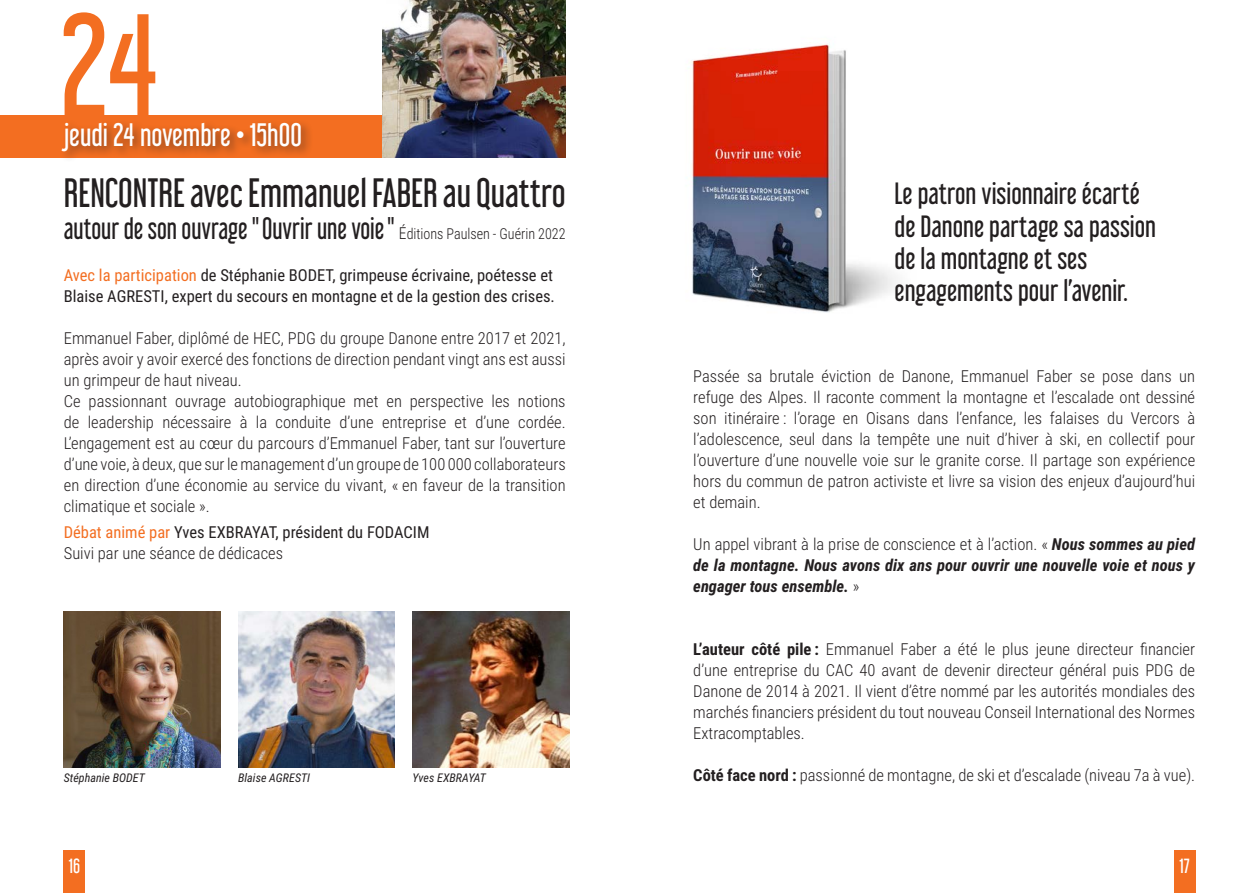
<style>
.page{position:relative;width:1259px;height:893px;background:#fff}
.page>*{position:absolute;margin:0;border:0;box-sizing:border-box;transform-origin:0 0}
.t1{font:130.5px "Libel Suit Rg";color:#f36e21}
.t2{font:36px "Libel Suit Rg";color:#231f20}
.t3{font:28.5px "Libel Suit Rg";color:#fff}
.t4{font:27px/32.4px "Libel Suit Rg";color:#231f20}
.t5{font:27px "Libel Suit Rg";color:#231f20;scale:.94 1}
.t6{font:18px "Libel Suit Rg";color:#fff}
.texte_courant{font:300 16.5px/21px "Roboto Condensed";color:#231f20;text-align:justify}
.texte_courant-2{font:16.5px/21px "Roboto Condensed";color:#231f20}
.texte_courant-3{font:italic 700 16.5px/21px "Roboto Condensed";color:#231f20;text-align:justify}
.texte_courant-4{font:italic 12px "Roboto Condensed";color:#231f20}
.s1{font-family:"Roboto Condensed";font-weight:300;font-size:16.5px}
.s2{font-family:"Roboto Condensed";font-weight:300;font-size:15px}
.s3{color:#f36e21}
.s4{font-weight:300;font-style:normal}
.s5{font-weight:700}
</style>
<div class="page">
<img style="left:691px;top:44px;width:205px;height:269px">
<div style="left:0;top:115px;width:408px;height:42px;background:#f36e21"></div>
<div style="left:59px;top:119px;width:254px;height:44px;background:#231f20;opacity:.5"></div>
<div style="left:64px;top:850px;width:21px;height:43px;background:#f36e21"></div>
<div style="left:1174px;top:850px;width:21px;height:43px;background:#f36e21"></div>
<img style="left:383px;top:0;width:183px;height:157px">
<img style="left:238px;top:611px;width:157px;height:156px">
<img style="left:413px;top:611px;width:156px;height:156px">
<img style="left:64px;top:611px;width:156px;height:156px">
<p class="t1" style="left:60px;top:-41px;width:100px">24</p>
<p class="t3" style="left:64px;top:111px;width:239px">jeudi 24 novembre • 15h00</p>
<p class="t2" style="left:64px;top:164px;width:503px">RENCONTRE avec Emmanuel FABER au Quattro</p>
<p class="t5" style="left:64px;top:207px;width:535px">autour de son ouvrage " Ouvrir une voie" <span class="s1">É</span><span class="s2">ditions Paulsen - Guérin 2022</span></p>
<p class="texte_courant-2" style="left:64px;top:264px;width:493px"><span class="s3">Avec la participation</span> de Stéphanie BODET, grimpeuse écrivaine, poétesse et<br>Blaise AGRESTI, expert du secours en montagne et de la gestion des crises.</p>
<p class="texte_courant" style="left:64px;top:327px;width:503px">Emmanuel Faber, diplômé de HEC, PDG du groupe Danone entre 2017 et 2021, après avoir y avoir exercé des fonctions de direction pendant vingt ans est aussi un grimpeur de haut niveau.</p>
<p class="texte_courant" style="left:64px;top:390px;width:503px">Ce passionnant ouvrage autobiographique met en perspective les notions de leadership nécessaire à la conduite d’une entreprise et d’une cordée.<br>L’engagement est au cœur du parcours d’Emmanuel Faber, tant sur l’ouverture d’une voie, à deux, que sur le management d’un groupe de 100 000 collaborateurs en direction d’une économie au service du vivant, « en faveur de la transition climatique et sociale ».</p>
<p class="texte_courant-2" style="left:64px;top:521px;width:367px"><span class="s3">Débat animé par</span> Yves EXBRAYAT, président du FODACIM</p>
<p class="texte_courant" style="left:64px;top:542px;width:221px">Suivi par une séance de dédicaces</p>
<p class="t3" style="left:64px;top:111px;width:279px">mercredi 20 novembre • 18h00</p>
<p class="texte_courant-4" style="left:64px;top:769px;width:83px">Stéphanie BODET</p>
<p class="texte_courant-4" style="left:238px;top:769px;width:73px">Blaise AGRESTI</p>
<p class="texte_courant-4" style="left:412px;top:769px;width:75px">Yves EXBRAYAT</p>
<p class="t4" style="left:894px;top:174px;width:263px">Le patron visionnaire écarté de Danone partage sa passion de la montagne et ses engagements pour l’avenir.</p>
<p class="texte_courant" style="left:693px;top:365px;width:503px">Passée sa brutale éviction de Danone, Emmanuel Faber se pose dans un refuge des Alpes. Il raconte comment la montagne et l’escalade ont dessiné son itinéraire : l’orage en Oisans dans l’enfance, les falaises du Vercors à l’adolescence, seul dans la tempête une nuit d’hiver à ski, en collectif pour l’ouverture d’une nouvelle voie sur le granite corse. Il partage son expérience hors du commun de patron activiste et livre sa vision des enjeux d’aujourd’hui et demain.</p>
<p class="texte_courant-3" style="left:693px;top:533px;width:503px"><span class="s4">Un appel vibrant à la prise de conscience et à l’action. «</span> Nous sommes au pied de la montagne. Nous avons dix ans pour ouvrir une nouvelle voie et nous y engager tous ensemble. <span class="s4">»</span></p>
<p class="texte_courant" style="left:693px;top:638px;width:503px"><span class="s5">L’auteur côté pile :</span> Emmanuel Faber a été le plus jeune directeur financier d’une entreprise du CAC 40 avant de devenir directeur général puis PDG de Danone de 2014 à 2021. Il vient d’être nommé par les autorités mondiales des marchés financiers président du tout nouveau Conseil International des Normes Extracomptables.</p>
<p class="texte_courant" style="left:693px;top:764px;width:503px"><span class="s5">Côté face nord :</span> passionné de montagne, de ski et d’escalade (niveau 7a à vue).</p>
<p class="t6" style="left:69px;top:851px;width:13px">16</p>
<p class="t6" style="left:1179px;top:851px;width:12px">17</p>
</div>
